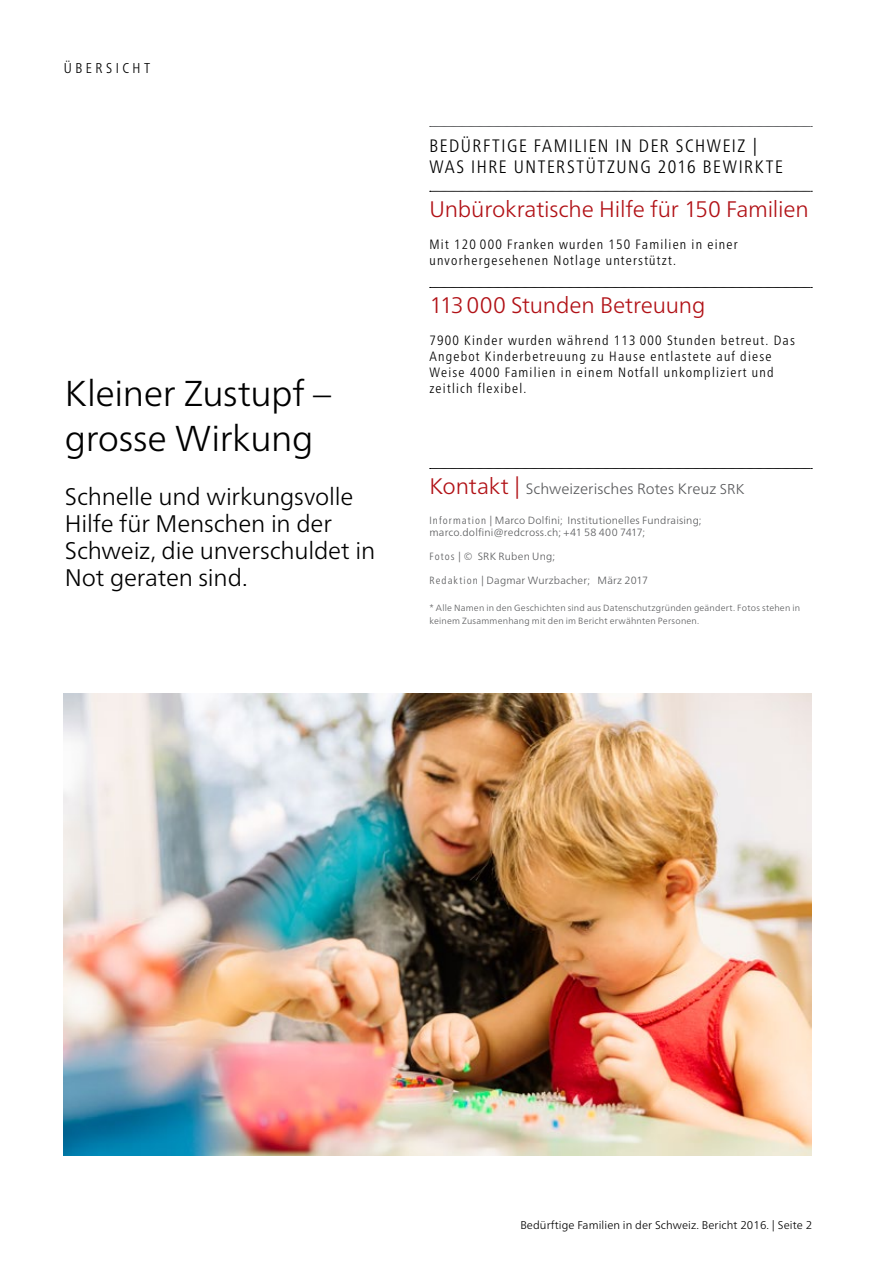
<style>
.page{position:relative;width:893px;height:1263px;background:#fff}
.page>*{position:absolute;margin:0;border:0;box-sizing:border-box;transform-origin:0 0}
.t1{font:300 36px/45px "Frutiger Neue LTW1 G";letter-spacing:-.01em;color:#000}
.t2{font:300 24px/27px "Frutiger Neue LTW1 G";letter-spacing:-.01em;color:#000}
.t3{font:300 22.5px "Frutiger Neue LTW1 G";letter-spacing:-.01em;color:#b11116}
.t4{font:300 condensed 18px/21.6px "Frutiger Neue LTW1 G";letter-spacing:.085em;color:#000}
.t5{font:300 15px "Frutiger Neue LTW1 G";color:#58595b}
.t6{font:300 condensed 14.25px "Frutiger Neue LTW1 G";letter-spacing:.245em;color:#000}
.t7{font:300 condensed 13.5px/15.9px "Frutiger Neue LTW1 G";letter-spacing:.09em;color:#000}
.t8{font:300 11.25px "Frutiger Neue LTW1 G";letter-spacing:.01em;color:#000}
.t9{font:300 10.5px/12px "Frutiger Neue LTW1 G";letter-spacing:.015em;color:#58595b}
.t10{font:300 9px/13.5px "Frutiger Neue LTW1 G";letter-spacing:.025em;color:#58595b}
.s1{font-size:22.5px;color:#b11116}
.s2{font-size:14.25px}
.s3{font-stretch:condensed}
</style>
<div class="page">
<svg style="left:430px;top:126px;width:382px;height:1px"></svg>
<svg style="left:430px;top:191px;width:382px;height:1px"></svg>
<svg style="left:430px;top:287px;width:382px;height:1px"></svg>
<svg style="left:430px;top:468px;width:382px;height:1px"></svg>
<img style="left:64px;top:693px;width:747px;height:462px">
<p class="t6" style="left:64px;top:59px;width:88px">ÜBERSICHT</p>
<h1 class="t1" style="left:65px;top:370px;width:268px">Kleiner Zustupf – grosse Wirkung</h1>
<h2 class="t2" style="left:65px;top:483px;width:312px">Schnelle und wirkungsvolle<br>Hilfe für Menschen in der<br>Schweiz, die unverschuldet in<br>Not geraten sind.</h2>
<h3 class="t4" style="left:429px;top:135px;width:355px">BEDÜRFTIGE FAMILIEN IN DER SCHWEIZ |<br>WAS IHRE UNTERSTÜTZUNG 2016 BEWIRKTE</h3>
<h3 class="t3" style="left:429px;top:195px;width:381px">Unbürokratische Hilfe für 150 Familien</h3>
<p class="t7" style="left:429px;top:236px;width:310px">Mit 120 000 Franken wurden 150 Familien in einer unvorhergesehenen Notlage unterstützt.</p>
<h3 class="t3" style="left:429px;top:292px;width:278px">113000 Stunden Betreuung</h3>
<p class="t7" style="left:429px;top:332px;width:367px">7900 Kinder wurden während 113 000 Stunden betreut. Das Angebot Kinderbetreuung zu Hause entlastete auf diese Weise 4000 Familien in einem Notfall unkompliziert und zeitlich flexibel.</p>
<p class="t5" style="left:429px;top:480px;width:316px"><span class="s1">Kontakt |</span> Schweizerisches Rotes Kreuz <span class="s2">SRK</span></p>
<p class="t9" style="left:429px;top:514px;width:274px"><span class="s3">Information</span> | Marco Dolfini; Institutionelles Fundraising; marco.dolfini@redcross.ch; +41 58 400 7417;</p>
<p class="t9" style="left:429px;top:550px;width:127px"><span class="s3">Fotos</span> | © SRK Ruben Ung;</p>
<p class="t9" style="left:429px;top:574px;width:220px"><span class="s3">Redaktion</span> | Dagmar Wurzbacher; März 2017</p>
<p class="t10" style="left:429px;top:601px;width:372px">* Alle Namen in den Geschichten sind aus Datenschutzgründen geändert. Fotos stehen in keinem Zusammenhang mit den im Bericht erwähnten Personen.</p>
<p class="t8" style="left:520px;top:1218px;width:293px">Bedürftige Familien in der Schweiz. Bericht 2016. | Seite 2</p>
</div>
